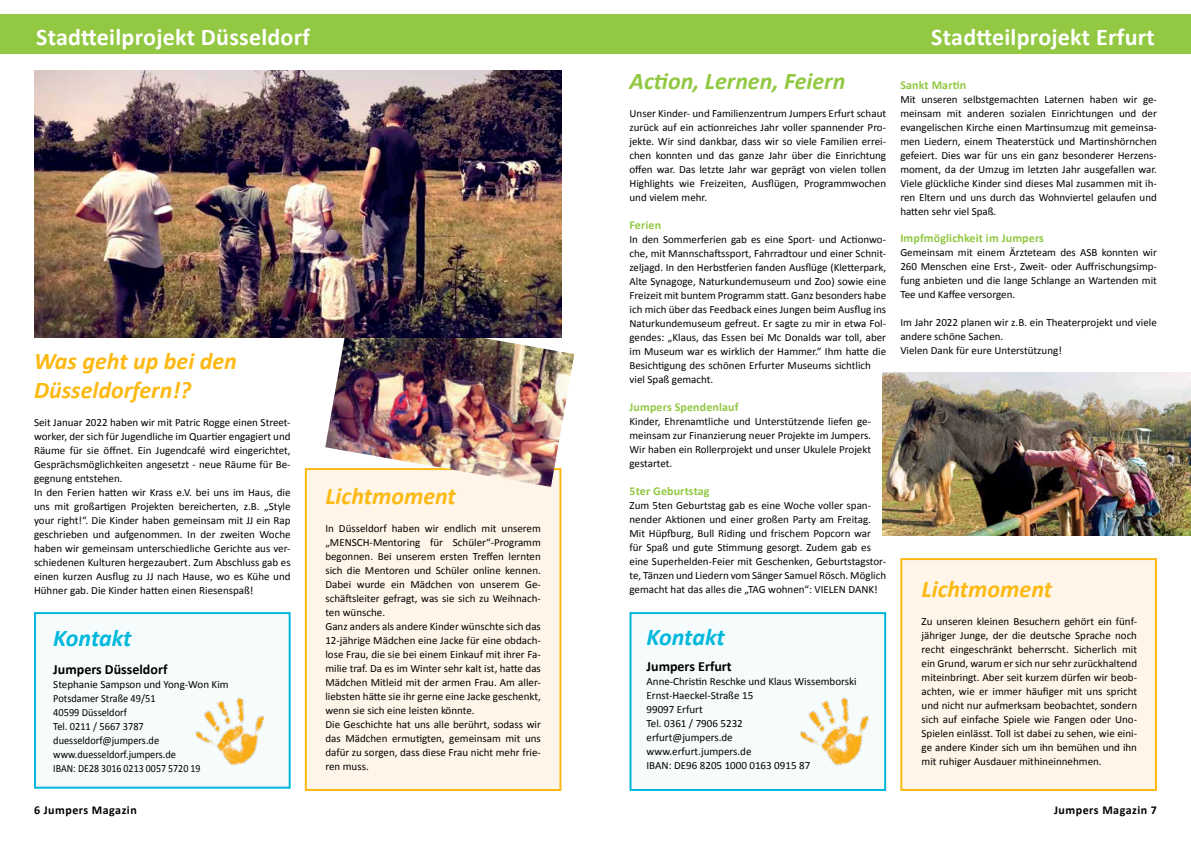
<style>
.page{position:relative;width:1191px;height:842px;background:#fff}
.page>*{position:absolute;margin:0;border:0;box-sizing:border-box;transform-origin:0 0}
.t1{font:italic 700 24px/28.8px "Calibri";color:#fdb913}
.t2{font:700 24px "Calibri";letter-spacing:.01em;color:#fff}
.t3{font:italic 700 24px "Calibri";color:#92c842}
.t4{font:italic 700 24px "Calibri";letter-spacing:-.005em;color:#00b8dc}
.t5{font:700 14px "Calibri";color:#000}
.t6{font:700 12px "Calibri";letter-spacing:.01em;color:#92c842}
.t7{font:700 12px "Calibri";letter-spacing:.04em;color:#000}
.t8{font:11px/14px "Calibri";color:#000}
</style>
<div class="page">
<div style="left:586px;top:15px;width:605px;height:39px;background:#92c842"></div>
<div style="left:0;top:15px;width:604px;height:39px;background:#92c842"></div>
<div style="left:305px;top:468px;width:256px;height:323px;background:#fff6e9;border:2px solid #fdb913"></div>
<div style="left:34px;top:612px;width:257px;height:177px;background:#f6fbfc;border:2px solid #00b8dc"></div>
<img style="left:325px;top:314px;width:249px;height:173px">
<img style="left:35px;top:71px;width:526px;height:266px">
<img style="left:195px;top:697px;width:70px;height:69px">
<div style="left:900px;top:558px;width:257px;height:233px;background:#fff6e9;border:2px solid #fdb913"></div>
<div style="left:629px;top:612px;width:257px;height:179px;background:#f6fbfc;border:2px solid #00b8dc"></div>
<img style="left:800px;top:697px;width:69px;height:69px">
<img style="left:882px;top:372px;width:309px;height:164px">
<h1 class="t2" style="left:36px;top:20px;width:275px">Stadtteilprojekt Düsseldorf</h1>
<h1 class="t1" style="left:34px;top:346px;width:204px">Was geht up bei den<br>Düsseldorfern!?</h1>
<p class="t8" style="left:34px;top:415px;width:258px">Seit Januar 2022 haben wir mit Patric Rogge einen Street&shy;worker, der sich für Jugendliche im Quartier engagiert und Räume für sie öffnet. Ein Jugendcafé wird eingerichtet, Gesprächsmöglichkeiten angesetzt - neue Räume für Be&shy;gegnung entstehen.<br>In den Ferien hatten wir Krass e.V. bei uns im Haus, die uns mit großartigen Projekten bereicherten, z.B. „Style your right!“. Die Kinder haben gemeinsam mit JJ ein Rap geschrieben und aufgenommen. In der zweiten Woche haben wir gemeinsam unterschiedliche Gerichte aus ver&shy;schiedenen Kulturen hergezaubert. Zum Abschluss gab es einen kurzen Ausflug zu JJ nach Hause, wo es Kühe und Hühner gab. Die Kinder hatten einen Riesenspaß!</p>
<h1 class="t4" style="left:53px;top:621px;width:80px">Kontakt</h1>
<p class="t5" style="left:53px;top:659px;width:116px">Jumpers Düsseldorf</p>
<p class="t8" style="left:53px;top:677px;width:177px">Stephanie Sampson und Yong-Won Kim<br>Potsdamer Straße 49/51<br>40599 Düsseldorf<br>Tel. 0211 / 5667 3787 duesseldorf@jumpers.de www.duesseldorf.jumpers.de<br>IBAN: DE28 3016 0213 0057 5720 19</p>
<h1 class="t1" style="left:325px;top:480px;width:132px">Lichtmoment</h1>
<p class="t8" style="left:325px;top:521px;width:217px">In Düsseldorf haben wir endlich mit unserem „MENSCH-Mentoring für Schüler“-Programm begonnen. Bei unserem ersten Treffen lernten sich die Mentoren und Schüler online kennen.<br>Dabei wurde ein Mädchen von unserem Ge&shy;schäftsleiter gefragt, was sie sich zu Weihnach&shy;ten wünsche.<br>Ganz anders als andere Kinder wünschte sich das 12-jährige Mädchen eine Jacke für eine obdach&shy;lose Frau, die sie bei einem Einkauf mit ihrer Fa&shy;milie traf. Da es im Winter sehr kalt ist, hatte das Mädchen Mitleid mit der armen Frau. Am aller&shy;liebsten hätte sie ihr gerne eine Jacke geschenkt, wenn sie sich eine leisten könnte.<br>Die Geschichte hat uns alle berührt, sodass wir das Mädchen ermutigten, gemeinsam mit uns dafür zu sorgen, dass diese Frau nicht mehr frie&shy;ren muss.</p>
<h1 class="t3" style="left:629px;top:64px;width:217px">Action, Lernen, Feiern</h1>
<p class="t8" style="left:629px;top:106px;width:258px;text-align:justify">Unser Kinder- und Familienzentrum Jumpers Erfurt schaut zurück auf ein actionreiches Jahr voller spannender Pro&shy;jekte. Wir sind dankbar, dass wir so viele Familien errei&shy;chen konnten und das ganze Jahr über die Einrichtung offen war. Das letzte Jahr war geprägt von vielen tollen Highlights wie Freizeiten, Ausflügen, Programmwochen und vielem mehr.</p>
<p class="t6" style="left:629px;top:216px;width:33px">Ferien</p>
<p class="t8" style="left:629px;top:232px;width:258px">In den Sommerferien gab es eine Sport- und Actionwo&shy;che, mit Mannschaftssport, Fahrradtour und einer Schnit&shy;zeljagd. In den Herbstferien fanden Ausflüge (Kletterpark, Alte Synagoge, Naturkundemuseum und Zoo) sowie eine Freizeit mit buntem Programm statt. Ganz besonders habe ich mich über das Feedback eines Jungen beim Ausflug ins Naturkundemuseum gefreut. Er sagte zu mir in etwa Fol&shy;gendes: „Klaus, das Essen bei Mc Donalds war toll, aber im Museum war es wirklich der Hammer.“ Ihm hatte die Besichtigung des schönen Erfurter Museums sichtlich viel Spaß gemacht.</p>
<p class="t6" style="left:629px;top:398px;width:111px">Jumpers Spendenlauf</p>
<p class="t8" style="left:629px;top:414px;width:243px;text-align:justify">Kinder, Ehrenamtliche und Unterstützende liefen ge&shy;meinsam zur Finanzierung neuer Projekte im Jumpers.<br>Wir haben ein Rollerprojekt und unser Ukulele Projekt gestartet.</p>
<p class="t6" style="left:629px;top:482px;width:82px">5ter Geburtstag</p>
<p class="t8" style="left:629px;top:498px;width:258px">Zum 5ten Geburtstag gab es eine Woche voller span&shy;nender Aktionen und einer großen Party am Freitag.<br>Mit Hüpfburg, Bull Riding und frischem Popcorn war für Spaß und gute Stimmung gesorgt. Zudem gab es eine Superhelden-Feier mit Geschenken, Geburtstagstor&shy;te, Tänzen und Liedern vom Sänger Samuel Rösch. Möglich gemacht hat das alles die „TAG wohnen“: VIELEN DANK!</p>
<h1 class="t4" style="left:646px;top:620px;width:80px">Kontakt</h1>
<p class="t5" style="left:646px;top:656px;width:87px">Jumpers Erfurt</p>
<p class="t8" style="left:646px;top:674px;width:212px">Anne-Christin Reschke und Klaus Wissemborski<br>Ernst-Haeckel-Straße 15<br>99097 Erfurt<br>Tel. 0361 / 7906 5232<br>erfurt@jumpers.de<br>www.erfurt.jumpers.de<br>IBAN: DE96 8205 1000 0163 0915 87</p>
<h1 class="t2" style="left:931px;top:20px;width:225px">Stadtteilprojekt Erfurt</h1>
<p class="t6" style="left:900px;top:77px;width:67px">Sankt Martin</p>
<p class="t8" style="left:900px;top:92px;width:258px;text-align:justify">Mit unseren selbstgemachten Laternen haben wir ge&shy;meinsam mit anderen sozialen Einrichtungen und der evangelischen Kirche einen Martinsumzug mit gemeinsa&shy;men Liedern, einem Theaterstück und Martinshörnchen gefeiert. Dies war für uns ein ganz besonderer Herzens&shy;moment, da der Umzug im letzten Jahr ausgefallen war.<br>Viele glückliche Kinder sind dieses Mal zusammen mit ih&shy;ren Eltern und uns durch das Wohnviertel gelaufen und hatten sehr viel Spaß.</p>
<p class="t6" style="left:900px;top:230px;width:145px">Impfmöglichkeit im Jumpers</p>
<p class="t8" style="left:900px;top:245px;width:258px;text-align:justify">Gemeinsam mit einem Ärzteteam des ASB konnten wir 260 Menschen eine Erst-, Zweit- oder Auffrischungsimp&shy;fung anbieten und die lange Schlange an Wartenden mit Tee und Kaffee versorgen.</p>
<p class="t8" style="left:900px;top:315px;width:258px">Im Jahr 2022 planen wir z.B. ein Theaterprojekt und viele andere schöne Sachen.<br>Vielen Dank für eure Unterstützung!</p>
<h1 class="t1" style="left:921px;top:574px;width:132px">Lichtmoment</h1>
<p class="t8" style="left:921px;top:614px;width:217px;text-align:justify">Zu unseren kleinen Besuchern gehört ein fünf&shy;jähriger Junge, der die deutsche Sprache noch recht eingeschränkt beherrscht. Sicherlich mit ein Grund, warum er sich nur sehr zurückhaltend miteinbringt. Aber seit kurzem dürfen wir beob&shy;achten, wie er immer häufiger mit uns spricht und nicht nur aufmerksam beobachtet, sondern sich auf einfache Spiele wie Fangen oder Uno-Spielen einlässt. Toll ist dabei zu sehen, wie eini&shy;ge andere Kinder sich um ihn bemühen und ihn mit ruhiger Ausdauer mithineinnehmen.</p>
<p class="t7" style="left:34px;top:802px;width:104px">6 Jumpers Magazin</p>
<p class="t7" style="left:1054px;top:802px;width:104px">Jumpers Magazin 7</p>
</div>
